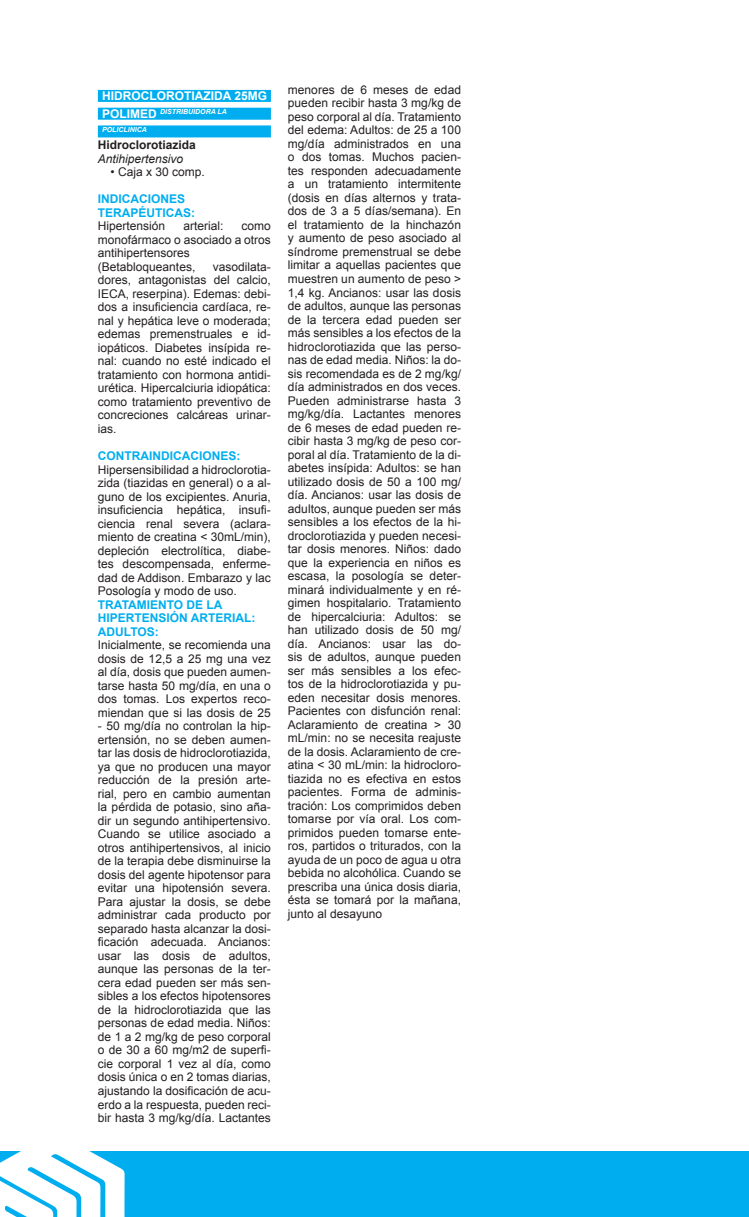
<style>
.page{position:relative;width:749px;height:1217px;background:#fff}
.page>*{position:absolute;margin:0;border:0;box-sizing:border-box;transform-origin:0 0}
.Texto{font:12px/13.5px "Arial";color:#231f20;text-align:justify}
.Sub_Titulo_copy_2{font:700 12px/13.5px "Arial";color:#00aeef}
.Nombre_Laboratorio{font:700 12px "Arial";color:#fff}
.Droga{font:700 12px "Arial";color:#231f20}
.Indicaciones{font:italic 12px "Arial";color:#231f20}
.Presentación{font:12px "Arial";color:#231f20}
.Nombre_Laboratorio-2{font:italic 700 7.05px "Arial";color:#fff}
.s1{font-style:normal;font-size:12px}
</style>
<div class="page">
<div style="left:0;top:1151px;width:748px;height:65px;background:#00aeef"></div>
<svg style="left:0;top:1151px;width:124px;height:65px"></svg>
<div style="left:98px;top:90px;width:173px;height:12px;background:#00aeef"></div>
<div style="left:98px;top:108px;width:173px;height:12px;background:#00aeef"></div>
<div style="left:98px;top:125px;width:173px;height:12px;background:#00aeef"></div>
<p class="Nombre_Laboratorio" style="left:102px;top:88px;width:166px">HIDROCLOROTIAZIDA 25MG</p>
<p class="Nombre_Laboratorio-2" style="left:102px;top:107px;width:126px"><span class="s1">POLIMED</span> DISTRIBUIDORA LA</p>
<p class="Nombre_Laboratorio-2" style="left:102px;top:125px;width:46px">POLICLINICA</p>
<p class="Droga" style="left:98px;top:137px;width:100px">Hidroclorotiazida</p>
<p class="Indicaciones" style="left:98px;top:151px;width:87px">Antihipertensivo</p>
<p class="Presentación" style="left:111px;top:164px;width:96px">• Caja x 30 comp.</p>
<p class="Sub_Titulo_copy_2" style="left:98px;top:193px;width:99px">INDICACIONES<br>TERAPÉUTICAS:</p>
<p class="Texto" style="left:98px;top:219px;width:69px">Hipertensión</p>
<p class="Texto" style="left:183px;top:219px;width:42px">arterial:</p>
<p class="Texto" style="left:98px;top:219px;width:174px;text-indent:144px">como monofármaco o asociado a otros antihipertensores</p>
<p class="Texto" style="left:98px;top:260px;width:99px">(Betabloqueantes,</p>
<p class="Texto" style="left:98px;top:260px;width:174px;text-indent:115px">vasodilata&shy;dores, antagonistas del calcio, IECA, reserpina). Edemas: debi&shy;dos a insuficiencia cardíaca, re&shy;nal y hepática leve o moderada; edemas premenstruales e id&shy;iopáticos. Diabetes insípida re&shy;nal: cuando no esté indicado el tratamiento con hormona antidi&shy;urética. Hipercalciuria idiopática: como tratamiento preventivo de concreciones calcáreas urinar&shy;ias.</p>
<p class="Sub_Titulo_copy_2" style="left:98px;top:449px;width:144px">CONTRAINDICACIONES:</p>
<p class="Texto" style="left:98px;top:462px;width:174px">Hipersensibilidad a hidroclorotia&shy;zida (tiazidas en general) o a al&shy;guno de los excipientes. Anuria, insuficiencia hepática, insufi&shy;ciencia renal severa (aclara&shy;miento de creatina &lt; 30mL/min), depleción electrolítica, diabe&shy;tes descompensada, enferme&shy;dad de Addison. Embarazo y lac Posología y modo de uso.</p>
<p class="Sub_Titulo_copy_2" style="left:98px;top:598px;width:159px">TRATAMIENTO DE LA<br>HIPERTENSIÓN ARTERIAL:</p>
<p class="Sub_Titulo_copy_2" style="left:98px;top:625px;width:62px">ADULTOS:</p>
<p class="Texto" style="left:98px;top:638px;width:174px">Inicialmente, se recomienda una dosis de 12,5 a 25 mg una vez al día, dosis que pueden aumen&shy;tarse hasta 50 mg/día, en una o dos tomas. Los expertos reco&shy;miendan que si las dosis de 25</p>
<p class="Texto" style="left:98px;top:719px;width:174px">- 50 mg/día no controlan la hip&shy;ertensión, no se deben aumen&shy;tar las dosis de hidroclorotiazida, ya que no producen una mayor reducción de la presión arte&shy;rial, pero en cambio aumentan la pérdida de potasio, sino aña&shy;dir un segundo antihipertensivo.<br>Cuando se utilice asociado a otros antihipertensivos, al inicio de la terapia debe disminuirse la dosis del agente hipotensor para evitar una hipotensión severa.<br>Para ajustar la dosis, se debe administrar cada producto por separado hasta alcanzar la dosi&shy;ficación adecuada. Ancianos: usar las dosis de adultos, aunque las personas de la ter&shy;cera edad pueden ser más sen&shy;sibles a los efectos hipotensores de la hidroclorotiazida que las personas de edad media. Niños: de 1 a 2 mg/kg de peso corporal o de 30 a 60 mg/m2 de superfi&shy;cie corporal 1 vez al día, como dosis única o en 2 tomas diarias, ajustando la dosificación de acu&shy;erdo a la respuesta, pueden reci&shy;bir hasta 3 mg/kg/día. Lactantes</p>
<p class="Texto" style="left:288px;top:83px;width:174px">menores de 6 meses de edad pueden recibir hasta 3 mg/kg de peso corporal al día. Tratamiento del edema: Adultos: de 25 a 100 mg/día administrados en una o dos tomas. Muchos pacien&shy;tes responden adecuadamente a un tratamiento intermitente (dosis en días alternos y trata&shy;dos de 3 a 5 días/semana). En el tratamiento de la hinchazón y aumento de peso asociado al síndrome premenstrual se debe limitar a aquellas pacientes que muestren un aumento de peso &gt; 1,4 kg. Ancianos: usar las dosis de adultos, aunque las personas de la tercera edad pueden ser más sensibles a los efectos de la hidroclorotiazida que las perso&shy;nas de edad media. Niños: la do&shy;sis recomendada es de 2 mg/kg/ día administrados en dos veces.<br>Pueden administrarse hasta 3 mg/kg/día. Lactantes menores de 6 meses de edad pueden re&shy;cibir hasta 3 mg/kg de peso cor&shy;poral al día. Tratamiento de la di&shy;abetes insípida: Adultos: se han utilizado dosis de 50 a 100 mg/ día. Ancianos: usar las dosis de adultos, aunque pueden ser más sensibles a los efectos de la hi&shy;droclorotiazida y pueden necesi&shy;tar dosis menores. Niños: dado que la experiencia en niños es escasa, la posología se deter&shy;minará individualmente y en ré&shy;gimen hospitalario. Tratamiento de hipercalciuria: Adultos: se han utilizado dosis de 50 mg/ día. Ancianos: usar las do&shy;sis de adultos, aunque pueden ser más sensibles a los efec&shy;tos de la hidroclorotiazida y pu&shy;eden necesitar dosis menores.<br>Pacientes con disfunción renal:<br>Aclaramiento de creatina &gt; 30 mL/min: no se necesita reajuste de la dosis. Aclaramiento de cre&shy;atina &lt; 30 mL/min: la hidrocloro&shy;tiazida no es efectiva en estos pacientes. Forma de adminis&shy;tración: Los comprimidos deben tomarse por vía oral. Los com&shy;primidos pueden tomarse ente&shy;ros, partidos o triturados, con la ayuda de un poco de agua u otra bebida no alcohólica. Cuando se prescriba una única dosis diaria, ésta se tomará por la mañana, junto al desayuno</p>
</div>
